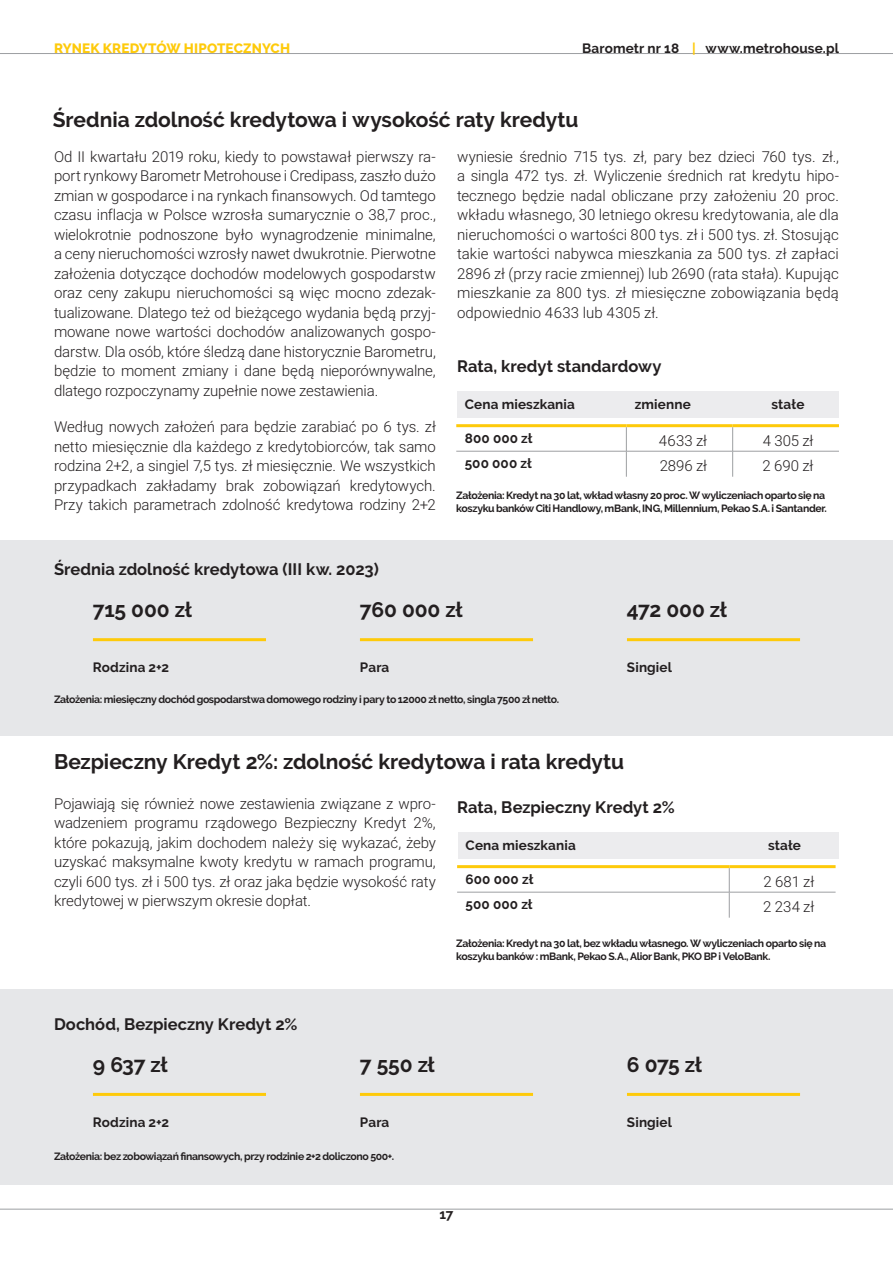
<style>
.page{position:relative;width:893px;height:1263px;background:#fff}
.page>*{position:absolute;margin:0;border:0;box-sizing:border-box;transform-origin:0 0}
.t1{font:700 21px "Raleway";letter-spacing:-.005em;color:#231f20}
.t2{font:700 16.5px "Raleway";color:#231f20}
.t3{font:300 15px/19.5px "Roboto";letter-spacing:-.005em;color:#231f20;text-align:justify}
.t4{font:700 13.5px "Raleway";letter-spacing:.01em;color:#231f20}
.t5{font:800 13.5px "Raleway";letter-spacing:.01em;color:#feca0a}
.t6{font:700 10.5px/12.6px "Raleway";letter-spacing:-.03em;color:#231f20}
.s1{color:#feca0a}
</style>
<div class="page">
<hr style="left:0;top:1209px;width:893px;height:1px;background:#9d9fa2">
<hr style="left:0;top:53px;width:893px;height:1px;background:#9d9fa2">
<div style="left:0;top:540px;width:893px;height:195px;background:#e6e7e9"></div>
<div style="left:0;top:989px;width:893px;height:196px;background:#e6e7e9"></div>
<hr style="left:93px;top:638px;width:173px;height:3px;background:#feca0a">
<hr style="left:93px;top:1093px;width:173px;height:3px;background:#feca0a">
<hr style="left:360px;top:638px;width:173px;height:3px;background:#feca0a">
<hr style="left:360px;top:1093px;width:173px;height:3px;background:#feca0a">
<hr style="left:627px;top:638px;width:173px;height:3px;background:#feca0a">
<hr style="left:627px;top:1093px;width:173px;height:3px;background:#feca0a">
<div style="left:459px;top:833px;width:380px;height:26px;background:#ececee"></div>
<hr style="left:457px;top:865px;width:272px;height:3px;background:#feca0a">
<hr style="left:729px;top:865px;width:107px;height:3px;background:#feca0a">
<hr style="left:457px;top:892px;width:272px;height:1px;background:#9d9fa2">
<hr style="left:729px;top:892px;width:107px;height:1px;background:#9d9fa2">
<svg style="left:729px;top:868px;width:1px;height:50px"></svg>
<div style="left:457px;top:392px;width:382px;height:26px;background:#ececee"></div>
<hr style="left:456px;top:424px;width:170px;height:3px;background:#feca0a">
<hr style="left:626px;top:424px;width:107px;height:3px;background:#feca0a">
<hr style="left:733px;top:424px;width:106px;height:3px;background:#feca0a">
<hr style="left:456px;top:451px;width:170px;height:1px;background:#9d9fa2">
<hr style="left:626px;top:451px;width:107px;height:1px;background:#9d9fa2">
<svg style="left:626px;top:427px;width:1px;height:50px"></svg>
<hr style="left:733px;top:451px;width:106px;height:1px;background:#9d9fa2">
<svg style="left:732px;top:427px;width:1px;height:50px"></svg>
<p class="t5" style="left:54px;top:41px;width:238px">RYNEK KREDYTÓW HIPOTECZNYCH</p>
<p class="t4" style="left:582px;top:41px;width:258px">Barometr nr 18 <span class="s1">|</span> www.metrohouse.pl</p>
<h1 class="t1" style="left:53px;top:108px;width:527px">Średnia zdolność kredytowa i wysokość raty kredytu</h1>
<p class="t3" style="left:54px;top:146px;width:383px">Od II kwartału 2019 roku, kiedy to powstawał pierwszy ra&shy;port rynkowy Barometr Metrohouse i Credipass, zaszło dużo zmian w gospodarce i na rynkach finansowych. Od tamtego czasu inflacja w Polsce wzrosła sumarycznie o 38,7 proc., wielokrotnie podnoszone było wynagrodzenie minimalne, a ceny nieruchomości wzrosły nawet dwukrotnie. Pierwotne założenia dotyczące dochodów modelowych gospodarstw oraz ceny zakupu nieruchomości są więc mocno zdezak&shy;tualizowane. Dlatego też od bieżącego wydania będą przyj&shy;mowane nowe wartości dochodów analizowanych gospo&shy;darstw. Dla osób, które śledzą dane historycznie Barometru, będzie to moment zmiany i dane będą nieporównywalne, dlatego rozpoczynamy zupełnie nowe zestawienia.</p>
<p class="t3" style="left:54px;top:417px;width:383px">Według nowych założeń para będzie zarabiać po 6 tys. zł netto miesięcznie dla każdego z kredytobiorców, tak samo rodzina 2+2, a singiel 7,5 tys. zł miesięcznie. We wszystkich przypadkach zakładamy brak zobowiązań kredytowych.<br>Przy takich parametrach zdolność kredytowa rodziny 2+2</p>
<p class="t3" style="left:457px;top:146px;width:383px">wyniesie średnio 715 tys. zł, pary bez dzieci 760 tys. zł., a singla 472 tys. zł. Wyliczenie średnich rat kredytu hipo&shy;tecznego będzie nadal obliczane przy założeniu 20 proc. wkładu własnego, 30 letniego okresu kredytowania, ale dla nieruchomości o wartości 800 tys. zł i 500 tys. zł. Stosując takie wartości nabywca mieszkania za 500 tys. zł zapłaci 2896 zł (przy racie zmiennej) lub 2690 (rata stała). Kupując mieszkanie za 800 tys. zł miesięczne zobowiązania będą odpowiednio 4633 lub 4305 zł.</p>
<p class="t2" style="left:457px;top:357px;width:206px">Rata, kredyt standardowy</p>
<p class="t4" style="left:465px;top:396px;width:112px">Cena mieszkania</p>
<p class="t4" style="left:635px;top:396px;width:57px">zmienne</p>
<p class="t4" style="left:771px;top:396px;width:34px">stałe</p>
<p class="t4" style="left:465px;top:430px;width:69px">800 000 zł</p>
<p class="t3" style="left:659px;top:430px;width:50px">4633 zł</p>
<p class="t3" style="left:763px;top:430px;width:52px">4 305 zł</p>
<p class="t4" style="left:465px;top:456px;width:68px">500 000 zł</p>
<p class="t3" style="left:660px;top:455px;width:49px">2896 zł</p>
<p class="t3" style="left:762px;top:455px;width:52px">2 690 zł</p>
<p class="t6" style="left:456px;top:489px;width:372px">Założenia: Kredyt na 30 lat, wkład własny 20 proc. W wyliczeniach oparto się na koszyku banków Citi Handlowy, mBank, ING, Millennium, Pekao S.A. i Santander.</p>
<p class="t2" style="left:54px;top:560px;width:326px">Średnia zdolność kredytowa (III kw. 2023)</p>
<h1 class="t1" style="left:93px;top:597px;width:101px">715 000 zł</h1>
<p class="t4" style="left:93px;top:659px;width:78px">Rodzina 2+2</p>
<h1 class="t1" style="left:360px;top:597px;width:104px">760 000 zł</h1>
<p class="t4" style="left:360px;top:659px;width:31px">Para</p>
<p class="t6" style="left:54px;top:693px;width:507px">Założenia: miesięczny dochód gospodarstwa domowego rodziny i pary to 12000 zł netto, singla 7500 zł netto.</p>
<h1 class="t1" style="left:627px;top:597px;width:102px">472 000 zł</h1>
<p class="t4" style="left:627px;top:659px;width:47px">Singiel</p>
<h1 class="t1" style="left:54px;top:750px;width:571px">Bezpieczny Kredyt 2%: zdolność kredytowa i rata kredytu</h1>
<p class="t2" style="left:457px;top:798px;width:219px">Rata, Bezpieczny Kredyt 2%</p>
<p class="t3" style="left:54px;top:793px;width:383px">Pojawiają się również nowe zestawienia związane z wpro&shy;wadzeniem programu rządowego Bezpieczny Kredyt 2%, które pokazują, jakim dochodem należy się wykazać, żeby uzyskać maksymalne kwoty kredytu w ramach programu, czyli 600 tys. zł i 500 tys. zł oraz jaka będzie wysokość raty kredytowej w pierwszym okresie dopłat.</p>
<p class="t4" style="left:466px;top:837px;width:112px">Cena mieszkania</p>
<p class="t4" style="left:768px;top:837px;width:34px">stałe</p>
<p class="t4" style="left:466px;top:871px;width:69px">600 000 zł</p>
<p class="t3" style="left:763px;top:871px;width:52px">2 681 zł</p>
<p class="t4" style="left:466px;top:897px;width:68px">500 000 zł</p>
<p class="t3" style="left:763px;top:896px;width:53px">2 234 zł</p>
<p class="t6" style="left:456px;top:937px;width:371px">Założenia: Kredyt na 30 lat, bez wkładu własnego. W wyliczeniach oparto się na koszyku banków : mBank, Pekao S.A., Alior Bank, PKO BP i VeloBank.</p>
<p class="t2" style="left:54px;top:1014px;width:245px">Dochód, Bezpieczny Kredyt 2%</p>
<h1 class="t1" style="left:93px;top:1052px;width:76px">9 637 zł</h1>
<p class="t4" style="left:93px;top:1114px;width:78px">Rodzina 2+2</p>
<h1 class="t1" style="left:360px;top:1052px;width:76px">7 550 zł</h1>
<p class="t4" style="left:360px;top:1114px;width:31px">Para</p>
<p class="t6" style="left:54px;top:1150px;width:342px">Założenia: bez zobowiązań finansowych, przy rodzinie 2+2 doliczono 500+.</p>
<h1 class="t1" style="left:627px;top:1052px;width:77px">6 075 zł</h1>
<p class="t4" style="left:627px;top:1114px;width:47px">Singiel</p>
<p class="t4" style="left:440px;top:1206px;width:15px">17</p>
</div>
